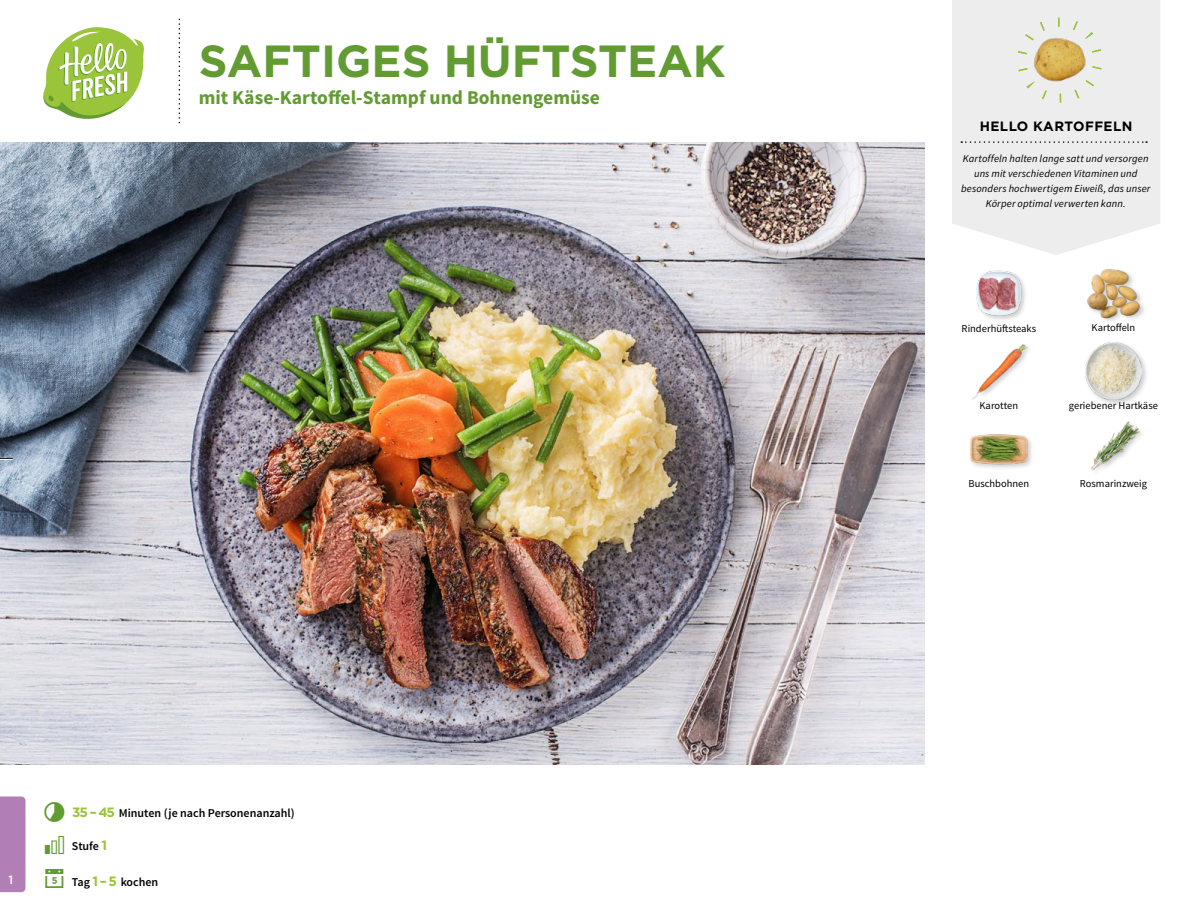
<style>
.page{position:relative;width:1188px;height:918px;background:#fff}
.page>*{position:absolute;margin:0;border:0;box-sizing:border-box;transform-origin:0 0}
.t1{font:700 45px "Gotham";color:#619b31}
.t2{font:700 19.5px "Source Sans Pro";color:#619b31}
.t3{font:700 13.5px "Gotham";letter-spacing:.03em;color:#000}
.t4{font:600 12px "Source Sans Pro";color:#000}
.t5{font:500 12px "Gotham";color:#fffef7}
.t6{font:italic 10.5px/14.7px "Source Sans Pro";letter-spacing:.015em;color:#000;text-align:center}
.t7{font:10.5px "Source Sans Pro";color:#000}
.s1{font-family:"Gotham";font-weight:700;font-size:13.5px;color:#9ac43a}
</style>
<div class="page">
<svg style="left:43px;top:27px;width:101px;height:92px"></svg>
<svg style="left:952px;top:0;width:208px;height:255px;background:#eee"></svg>
<svg style="left:961px;top:141px;width:186px;height:2px"></svg>
<img style="left:1091px;top:421px;width:51px;height:50px">
<div style="left:968px;top:433px;width:66px;height:38px;background:#000;opacity:.2"></div>
<img style="left:970px;top:433px;width:58px;height:38px">
<img style="left:972px;top:344px;width:55px;height:55px">
<div style="left:1084px;top:341px;width:65px;height:65px;background:#000;opacity:.2"></div>
<img style="left:1085px;top:342px;width:57px;height:57px">
<div style="left:1086px;top:268px;width:61px;height:56px;background:#000;opacity:.2"></div>
<img style="left:1086px;top:268px;width:55px;height:52px">
<img style="left:976px;top:270px;width:49px;height:50px">
<img style="left:1027px;top:25px;width:66px;height:66px">
<div style="left:1017px;top:18px;width:85px;height:85px;border:9px dashed #9ac43a;border-radius:50%"></div>
<img style="left:0;top:142px;width:925px;height:623px">
<div style="left:0;top:796px;width:26px;height:96px;background:#b17fb6"></div>
<svg style="left:0;top:458px;width:13px;height:2px"></svg>
<h1 class="t1" style="left:199px;top:32px;width:528px">SAFTIGES HÜFTSTEAK</h1>
<h2 class="t2" style="left:199px;top:85px;width:403px">mit Käse-Kartoffel-Stampf und Bohnengemüse</h2>
<p class="t4" style="left:72px;top:805px;width:224px"><span class="s1">35 –45</span> Minuten (je nach Personenanzahl)</p>
<p class="t4" style="left:72px;top:838px;width:37px">Stufe <span class="s1">1</span></p>
<p class="t5" style="left:9px;top:872px;width:6px">1</p>
<p class="t4" style="left:72px;top:874px;width:88px">Tag <span class="s1">1 –5</span> kochen</p>
<p class="t3" style="left:980px;top:117px;width:154px">HELLO KARTOFFELN</p>
<p class="t6" style="left:961px;top:152px;width:191px">Kartoffeln halten lange satt und versorgen uns mit verschiedenen Vitaminen und besonders hochwertigem Eiweiß, das unser Körper optimal verwerten kann.</p>
<p class="t7" style="left:962px;top:322px;width:76px">Rinderhüftsteaks</p>
<p class="t7" style="left:1092px;top:321px;width:45px">Kartoffeln</p>
<p class="t7" style="left:980px;top:399px;width:40px">Karotten</p>
<p class="t7" style="left:1069px;top:399px;width:90px">geriebener Hartkäse</p>
<p class="t7" style="left:969px;top:477px;width:62px">Buschbohnen</p>
<p class="t7" style="left:1080px;top:477px;width:69px">Rosmarinzweig</p>
</div>
